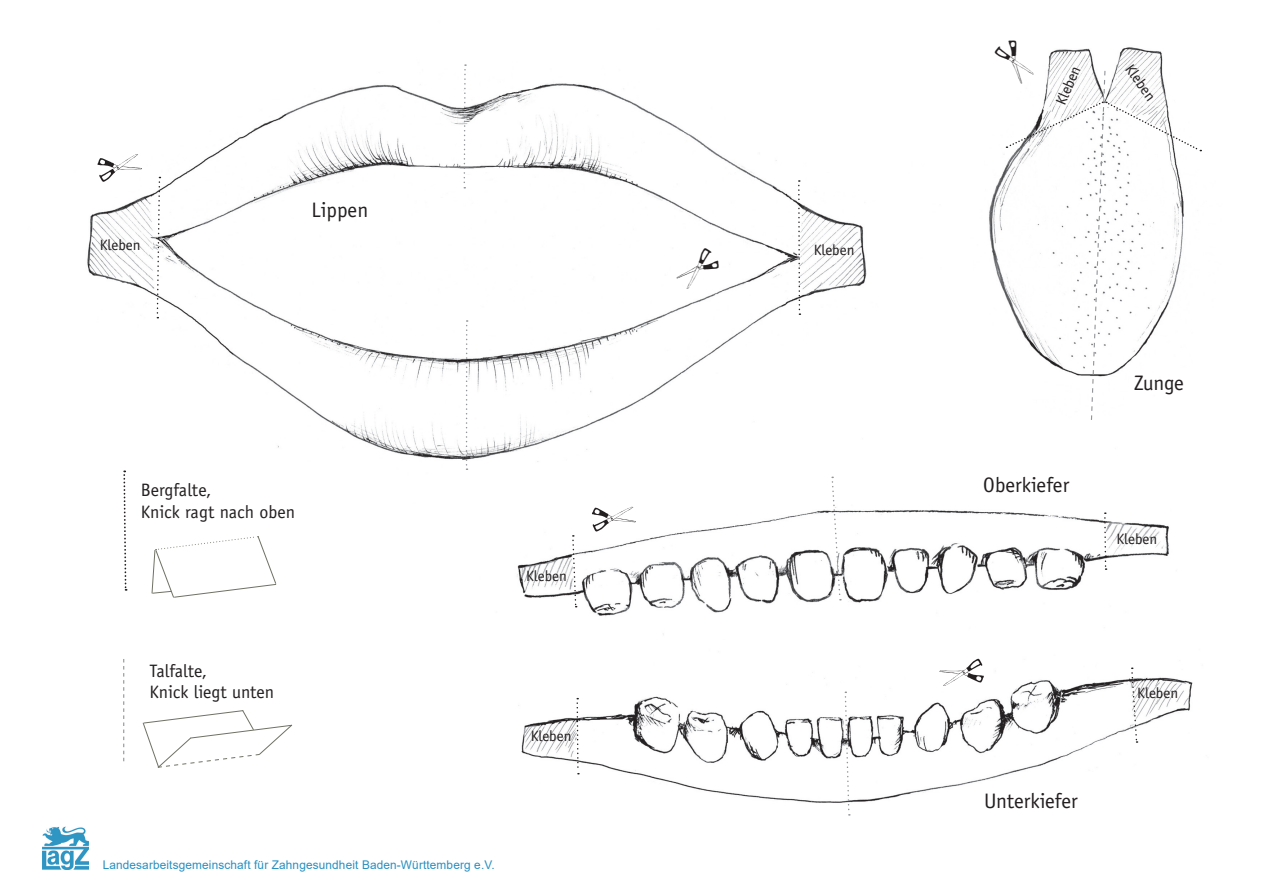
<style>
.page{position:relative;width:1263px;height:893px;background:#fff}
.page>*{position:absolute;margin:0;border:0;box-sizing:border-box;transform-origin:0 0}
.t1{font:21px "Officina Sans";color:#231f20}
.t2{font:18px/21.6px "Officina Sans";color:#231f20}
.t3{font:15px "Officina Sans";color:#231f20}
.t4{font:12px "Arial";letter-spacing:.01em;color:#288fc1}
</style>
<div class="page">
<img style="left:42px;top:64px;width:1160px;height:806px">
<svg style="left:797px;top:180px;width:4px;height:135px"></svg>
<svg style="left:463px;top:64px;width:3px;height:125px"></svg>
<svg style="left:831px;top:477px;width:10px;height:123px"></svg>
<svg style="left:844px;top:691px;width:6px;height:125px"></svg>
<svg style="left:466px;top:320px;width:2px;height:150px"></svg>
<svg style="left:1103px;top:512px;width:4px;height:58px"></svg>
<svg style="left:1130px;top:667px;width:8px;height:76px"></svg>
<svg style="left:571px;top:535px;width:6px;height:72px"></svg>
<svg style="left:576px;top:698px;width:3px;height:76px"></svg>
<svg style="left:156px;top:177px;width:5px;height:141px"></svg>
<svg style="left:122px;top:470px;width:5px;height:121px"></svg>
<svg style="left:151px;top:535px;width:126px;height:64px"></svg>
<svg style="left:123px;top:659px;width:1px;height:102px"></svg>
<svg style="left:142px;top:709px;width:151px;height:60px"></svg>
<img style="left:42px;top:826px;width:47px;height:43px">
<svg style="left:91px;top:140px;width:56px;height:54px"></svg>
<svg style="left:675px;top:247px;width:45px;height:42px"></svg>
<svg style="left:585px;top:491px;width:56px;height:55px"></svg>
<svg style="left:934px;top:646px;width:56px;height:54px"></svg>
<svg style="left:993px;top:47px;width:208px;height:374px"></svg>
<h1 class="t1" style="left:311px;top:197px;width:58px">Lippen</h1>
<p class="t3" style="left:100px;top:236px;width:42px">Kleben</p>
<p class="t3" style="left:814px;top:241px;width:42px">Kleben</p>
<h2 class="t2" style="left:141px;top:479px;width:156px">Bergfalte,<br>Knick ragt nach oben</h2>
<h2 class="t2" style="left:149px;top:660px;width:126px">Talfalte,<br>Knick liegt unten</h2>
<p class="t3" style="left:526px;top:567px;width:42px">Kleben</p>
<p class="t3" style="left:531px;top:727px;width:42px">Kleben</p>
<p class="t4" style="left:103px;top:857px;width:394px">Landesarbeitsgemeinschaft für Zahngesundheit Baden-Württemberg e.V.</p>
<p class="t3" style="left:1052px;top:101px;width:42px;rotate:-67deg">Kleben</p>
<p class="t3" style="left:1136px;top:61px;width:42px;rotate:54deg">Kleben</p>
<h1 class="t1" style="left:983px;top:473px;width:87px">Oberkiefer</h1>
<h1 class="t1" style="left:1134px;top:371px;width:51px">Zunge</h1>
<p class="t3" style="left:1116px;top:530px;width:42px">Kleben</p>
<h1 class="t1" style="left:984px;top:789px;width:95px">Unterkiefer</h1>
<p class="t3" style="left:1137px;top:684px;width:42px">Kleben</p>
</div>
